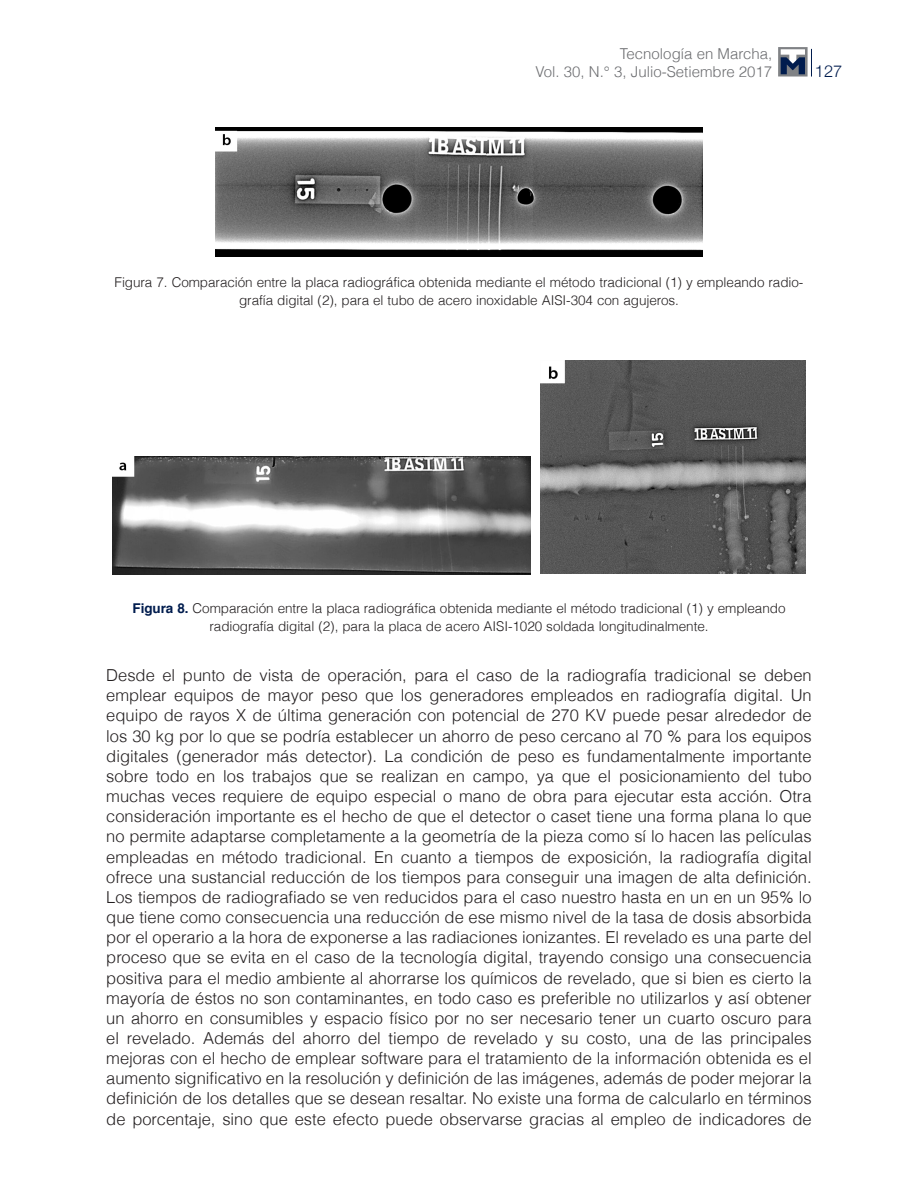
<style>
.page{position:relative;width:918px;height:1188px;background:#fff}
.page>*{position:absolute;margin:0;border:0;box-sizing:border-box;transform-origin:0 0}
._6texto{font:300 16.5px/20.1px "Helvetica";color:#231f20;text-align:justify}
.t1{font:300 16.5px "Helvetica Neue";color:#001c4e}
.t2{font:300 15px/18px "Helvetica";color:#6c6d70;text-align:right}
._9tituloscuadros{font:300 13.5px/18.3px "Helvetica";letter-spacing:-.005em;color:#231f20;text-align:center}
._14imagenessin{font:300 13.5px/18.3px "Helvetica";letter-spacing:-.005em;color:#231f20;text-align:center}
.s1{font-weight:700;color:#001c4e}
</style>
<div class="page">
<svg style="left:811px;top:49px;width:1px;height:28px"></svg>
<svg style="left:778px;top:47px;width:30px;height:30px"></svg>
<svg style="left:781px;top:49px;width:24px;height:25px"></svg>
<img style="left:215px;top:128px;width:488px;height:129px">
<img style="left:113px;top:456px;width:417px;height:119px">
<img style="left:540px;top:360px;width:265px;height:214px">
<p class="t2" style="left:536px;top:44px;width:238px">Tecnología en Marcha,<br>Vol. 30, N.° 3, Julio-Setiembre 2017</p>
<p class="t1" style="left:815px;top:57px;width:29px">127</p>
<p class="_14imagenessin" style="left:115px;top:273px;width:690px">Figura 7. Comparación entre la placa radiográfica obtenida mediante el método tradicional (1) y empleando radio&shy;grafía digital (2), para el tubo de acero inoxidable AISI-304 con agujeros.</p>
<p class="_9tituloscuadros" style="left:133px;top:598px;width:654px"><span class="s1">Figura 8.</span> Comparación entre la placa radiográfica obtenida mediante el método tradicional (1) y empleando radiografía digital (2), para la placa de acero AISI-1020 soldada longitudinalmente.</p>
<p class="_6texto" style="left:106px;top:664px;width:707px">Desde el punto de vista de operación, para el caso de la radiografía tradicional se deben emplear equipos de mayor peso que los generadores empleados en radiografía digital. Un equipo de rayos X de última generación con potencial de 270 KV puede pesar alrededor de los 30 kg por lo que se podría establecer un ahorro de peso cercano al 70 % para los equipos digitales (generador más detector). La condición de peso es fundamentalmente importante sobre todo en los trabajos que se realizan en campo, ya que el posicionamiento del tubo muchas veces requiere de equipo especial o mano de obra para ejecutar esta acción. Otra consideración importante es el hecho de que el detector o caset tiene una forma plana lo que no permite adaptarse completamente a la geometría de la pieza como sí lo hacen las películas empleadas en método tradicional. En cuanto a tiempos de exposición, la radiografía digital ofrece una sustancial reducción de los tiempos para conseguir una imagen de alta definición.<br>Los tiempos de radiografiado se ven reducidos para el caso nuestro hasta en un en un 95% lo que tiene como consecuencia una reducción de ese mismo nivel de la tasa de dosis absorbida por el operario a la hora de exponerse a las radiaciones ionizantes. El revelado es una parte del proceso que se evita en el caso de la tecnología digital, trayendo consigo una consecuencia positiva para el medio ambiente al ahorrarse los químicos de revelado, que si bien es cierto la mayoría de éstos no son contaminantes, en todo caso es preferible no utilizarlos y así obtener un ahorro en consumibles y espacio físico por no ser necesario tener un cuarto oscuro para el revelado. Además del ahorro del tiempo de revelado y su costo, una de las principales mejoras con el hecho de emplear software para el tratamiento de la información obtenida es el aumento significativo en la resolución y definición de las imágenes, además de poder mejorar la definición de los detalles que se desean resaltar. No existe una forma de calcularlo en términos de porcentaje, sino que este efecto puede observarse gracias al empleo de indicadores de</p>
</div>
